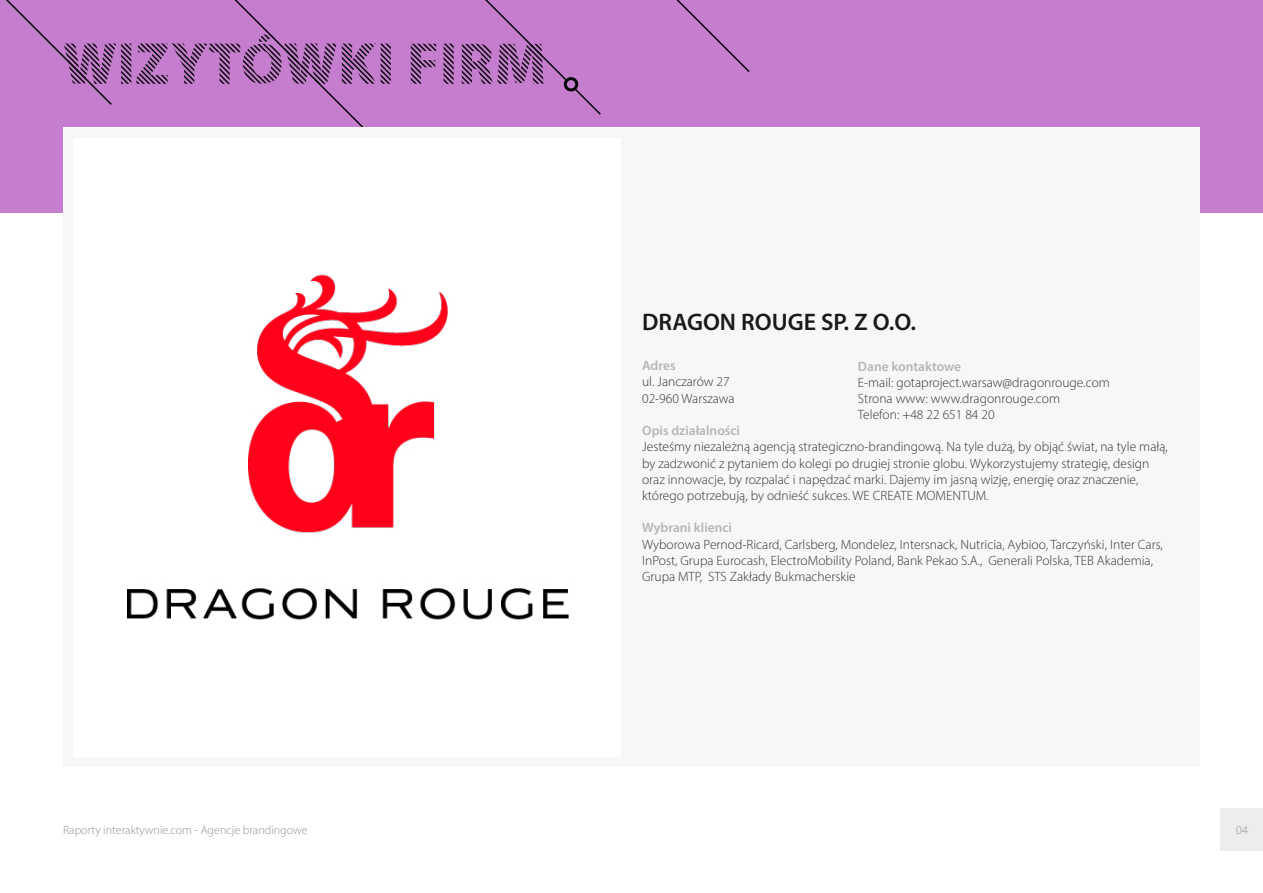
<style>
.page{position:relative;width:1263px;height:893px;background:#fff}
.page>*{position:absolute;margin:0;border:0;box-sizing:border-box;transform-origin:0 0}
.t1{font:600 24px "Myriad Pro";color:#1a1a1a}
.t2{font:300 13.5px/16.2px "Myriad Pro";color:#333}
.t3{font:600 13.5px "Myriad Pro";color:#b6b6b6}
.t4{font:300 12px "Myriad Pro";color:#929292}
</style>
<div class="page">
<div style="left:0;top:0;width:1263px;height:213px;background:#c57dcd"></div>
<svg style="left:63px;top:106px;width:329px;height:22px"></svg>
<svg style="left:676px;top:0;width:74px;height:72px"></svg>
<svg style="left:574px;top:87px;width:27px;height:28px"></svg>
<svg style="left:6px;top:0;width:537px;height:106px"></svg>
<div style="left:564px;top:77px;width:14px;height:14px;border:3px solid #08090a;border-radius:50%"></div>
<div style="left:63px;top:128px;width:1137px;height:639px;background:#f7f7f7"></div>
<div style="left:74px;top:138px;width:547px;height:618px;background:#fff"></div>
<img style="left:127px;top:274px;width:442px;height:346px">
<div style="left:1220px;top:809px;width:43px;height:42px;background:#ededed"></div>
<h1 class="t1" style="left:642px;top:307px;width:275px">DRAGON ROUGE SP. Z O.O.</h1>
<p class="t3" style="left:642px;top:357px;width:35px">Adres</p>
<p class="t2" style="left:642px;top:374px;width:94px">ul. Janczarów 27<br>02-960 Warszawa</p>
<p class="t3" style="left:642px;top:422px;width:99px">Opis działalności</p>
<p class="t2" style="left:642px;top:439px;width:527px">Jesteśmy niezależną agencją strategiczno-brandingową. Na tyle dużą, by objąć świat, na tyle małą, by zadzwonić z pytaniem do kolegi po drugiej stronie globu. Wykorzystujemy strategię, design oraz innowacje, by rozpalać i napędzać marki. Dajemy im jasną wizję, energię oraz znaczenie, którego potrzebują, by odnieść sukces. WE CREATE MOMENTUM.</p>
<p class="t3" style="left:642px;top:519px;width:91px">Wybrani klienci</p>
<p class="t2" style="left:642px;top:536px;width:522px">Wyborowa Pernod-Ricard, Carlsberg, Mondelez, Intersnack, Nutricia, Aybioo, Tarczyński, Inter Cars,<br>InPost, Grupa Eurocash, ElectroMobility Poland, Bank Pekao S.A., Generali Polska, TEB Akademia,<br>Grupa MTP, STS Zakłady Bukmacherskie</p>
<p class="t3" style="left:858px;top:358px;width:105px">Dane kontaktowe</p>
<p class="t2" style="left:858px;top:374px;width:254px">E-mail: gotaproject.warsaw@dragonrouge.com<br>Strona www: www.dragonrouge.com<br>Telefon: +48 22 651 84 20</p>
<p class="t4" style="left:63px;top:823px;width:246px">Raporty interaktywnie.com - Agencje brandingowe</p>
<p class="t4" style="left:1236px;top:823px;width:13px">04</p>
</div>
